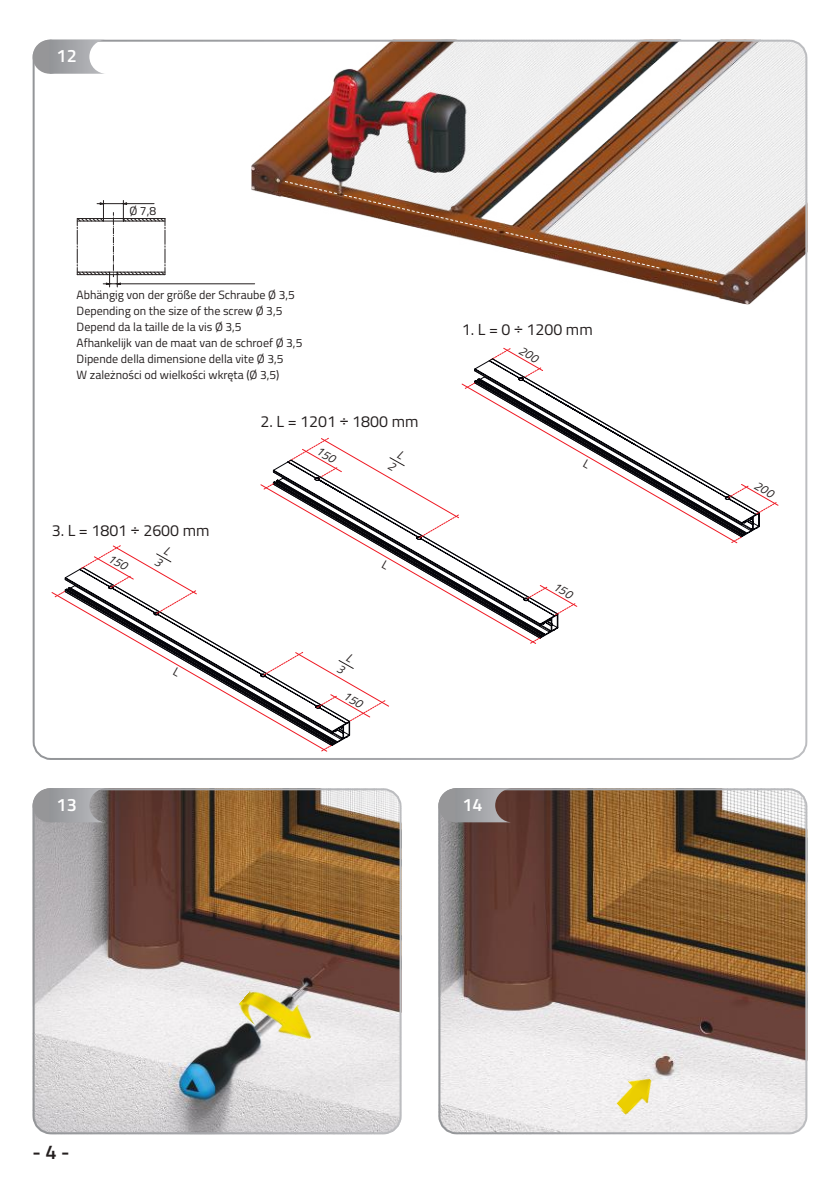
<style>
.page{position:relative;width:840px;height:1191px;background:#fff}
.page>*{position:absolute;margin:0;border:0;box-sizing:border-box;transform-origin:0 0}
.t1{font:600 20px "Titillium";color:#241f1f}
.t2{font:600 18px "Titillium";color:#fff}
.t3{font:16px "Titillium";color:#241f1f}
.t4{font:12px/16px "Titillium";color:#241f1f}
.s1{font-family:"Arial Narrow"}
</style>
<div class="page">
<img style="left:251px;top:40px;width:555px;height:264px">
<div style="left:33px;top:40px;width:34px;height:34px;background:#969698;border-radius:50%"></div>
<svg style="left:52px;top:40px;width:54px;height:34px"></svg>
<svg style="left:76px;top:200px;width:90px;height:87px"></svg>
<hr style="left:103px;top:283px;width:151px;height:1px;background:#241f1f">
<svg style="left:474px;top:361px;width:280px;height:176px"></svg>
<svg style="left:737px;top:536px;width:4px;height:7px"></svg>
<svg style="left:461px;top:383px;width:276px;height:160px"></svg>
<svg style="left:272px;top:459px;width:286px;height:84px"></svg>
<svg style="left:260px;top:484px;width:276px;height:155px"></svg>
<svg style="left:64px;top:567px;width:286px;height:179px"></svg>
<svg style="left:51px;top:592px;width:276px;height:160px"></svg>
<svg style="left:283px;top:180px;width:214px;height:52px"></svg>
<svg style="left:504px;top:231px;width:213px;height:52px"></svg>
<img style="left:441px;top:788px;width:365px;height:346px">
<div style="left:438px;top:788px;width:368px;height:346px;border:2px solid #fff;border-radius:17px"></div>
<div style="left:438px;top:788px;width:34px;height:34px;background:#969698;border-radius:50%"></div>
<svg style="left:459px;top:788px;width:53px;height:34px"></svg>
<img style="left:610px;top:1069px;width:50px;height:51px">
<img style="left:33px;top:788px;width:368px;height:346px">
<div style="left:33px;top:788px;width:368px;height:346px;border:2px solid #fff;border-radius:17px"></div>
<div style="left:33px;top:788px;width:34px;height:34px;background:#969698;border-radius:50%"></div>
<svg style="left:54px;top:788px;width:52px;height:34px"></svg>
<img style="left:235px;top:975px;width:86px;height:82px">
<svg style="left:488px;top:347px;width:55px;height:33px"></svg>
<svg style="left:727px;top:481px;width:51px;height:49px"></svg>
<svg style="left:582px;top:459px;width:8px;height:9px"></svg>
<svg style="left:526px;top:583px;width:51px;height:61px"></svg>
<svg style="left:287px;top:437px;width:172px;height:101px"></svg>
<svg style="left:381px;top:560px;width:8px;height:9px"></svg>
<svg style="left:79px;top:545px;width:118px;height:70px"></svg>
<svg style="left:173px;top:667px;width:8px;height:10px"></svg>
<svg style="left:263px;top:651px;width:126px;height:88px"></svg>
<h2 class="t2" style="left:57px;top:42px;width:22px">12</h2>
<p class="t4" style="left:129px;top:202px;width:28px">Ø 7,8</p>
<p class="t4" style="left:77px;top:286px;width:227px">Abhängig von der größe der Schraube Ø 3,5<br>Depending on the size of the screw Ø 3,5<br>Depend da la taille de la vis Ø 3,5<br>Afhankelijk van de maat van de schroef Ø 3,5<br>Dipende della dimensione della vite Ø 3,5<br>W zależności od wielkości wkręta (Ø 3,5)</p>
<h3 class="t3" style="left:52px;top:519px;width:159px">3. L = 1801 <span class="s1">÷</span> 2600 mm</h3>
<h3 class="t3" style="left:260px;top:409px;width:159px">2. L = 1201 <span class="s1">÷</span> 1800 mm</h3>
<h3 class="t3" style="left:461px;top:317px;width:132px">1. L = 0 <span class="s1">÷</span> 1200 mm</h3>
<h2 class="t2" style="left:57px;top:790px;width:22px">13</h2>
<h2 class="t2" style="left:462px;top:790px;width:22px">14</h2>
<h1 class="t1" style="left:33px;top:1137px;width:38px">- 4 -</h1>
</div>
